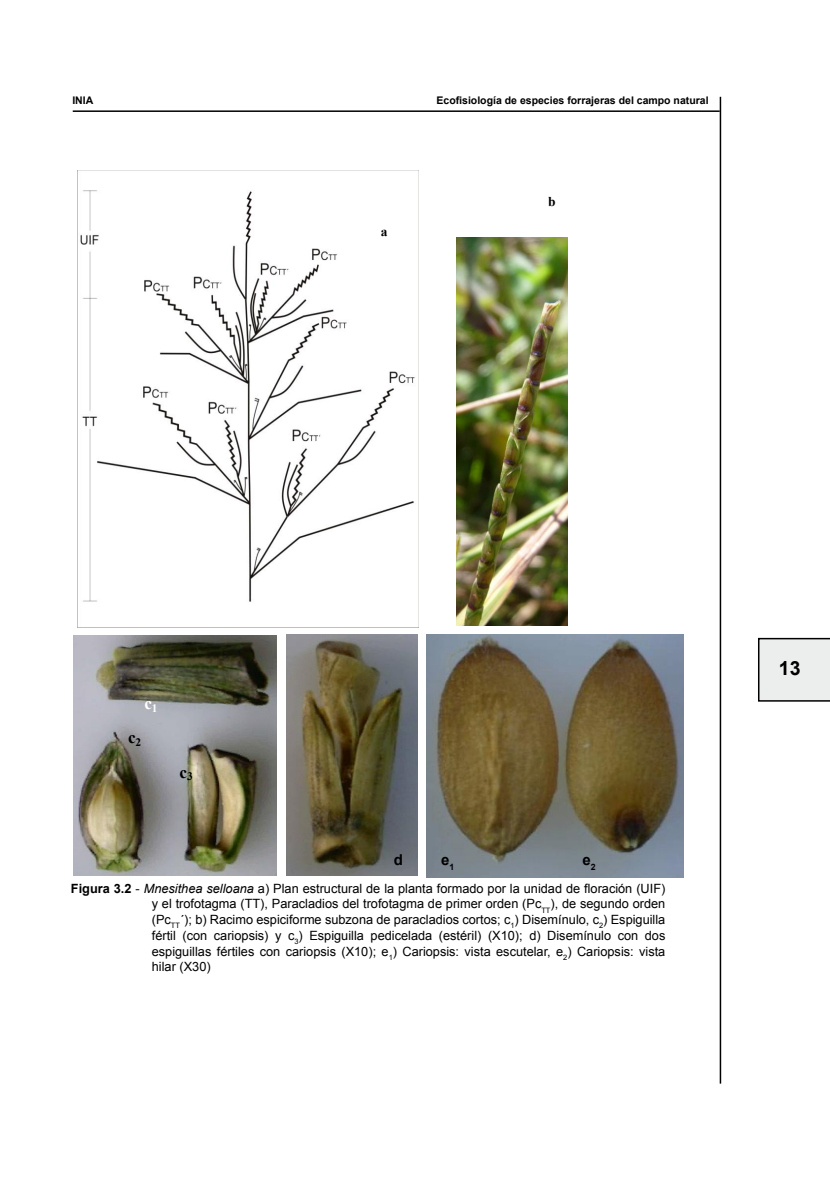
<style>
.page{position:relative;width:830px;height:1191px;background:#fff}
.page>*{position:absolute;margin:0;border:0;box-sizing:border-box;transform-origin:0 0}
.t1{font:700 19.5px "Arial";color:#000}
.t2{font:700 17.1px "Times New Roman";color:#000}
.t3{font:700 17.1px "Times New Roman";color:#fff}
.t4{font:700 15px "Arial";color:#000}
.t5{font:700 13.5px "Times New Roman";color:#000}
.t6{font:12.75px/15.8px "Arial";color:#000;text-align:justify}
.t7{font:700 10.5px "Arial";color:#000}
.s1{font-weight:700}
.s2{font-style:italic}
</style>
<div class="page">
<svg style="left:758px;top:638px;width:71px;height:63px;background:#dedfdf"></svg>
<hr style="left:719px;top:97px;width:1px;height:986px;background:#000">
<hr style="left:73px;top:110px;width:646px;height:2px;background:#000">
<img style="left:456px;top:238px;width:111px;height:387px">
<img style="left:78px;top:170px;width:340px;height:432px">
<div style="left:370px;top:218px;width:27px;height:27px;background:#fff"></div>
<img style="left:287px;top:635px;width:130px;height:240px">
<img style="left:426px;top:634px;width:257px;height:243px">
<img style="left:74px;top:635px;width:202px;height:240px">
<p class="t7" style="left:72px;top:94px;width:22px">INIA</p>
<p class="t7" style="left:436px;top:94px;width:273px">Ecofisiología de especies forrajeras del campo natural</p>
<p class="t5" style="left:381px;top:222px;width:8px">a</p>
<p class="t5" style="left:548px;top:192px;width:9px">b</p>
<h2 class="t3" style="left:144px;top:691px;width:15px">c<sub>1</sub></h2>
<h2 class="t2" style="left:128px;top:725px;width:15px">c<sub>2</sub></h2>
<h2 class="t2" style="left:179px;top:760px;width:15px">c<sub>3</sub></h2>
<p class="t4" style="left:393px;top:850px;width:11px">d</p>
<p class="t4" style="left:441px;top:850px;width:15px">e<sub>1</sub></p>
<p class="t4" style="left:582px;top:850px;width:15px">e<sub>2</sub></p>
<p class="t6" style="left:152px;top:880px;width:515px;text-indent:-81px"><span class="s1">Figura 3.2</span> - <span class="s2">Mnesithea selloana</span> a) Plan estructural de la planta formado por la unidad de floración (UIF) y el trofotagma (TT), Paracladios del trofotagma de primer orden (Pc<sub>TT</sub>), de segundo orden (Pc<sub>TT</sub>´); b) Racimo espiciforme subzona de paracladios cortos; c<sub>1</sub>) Disemínulo, c<sub>2</sub>) Espiguilla fértil (con cariopsis) y c<sub>3</sub>) Espiguilla pedicelada (estéril) (X10); d) Disemínulo con dos espiguillas fértiles con cariopsis (X10); e<sub>1</sub>) Cariopsis: vista escutelar, e<sub>2</sub>) Cariopsis: vista hilar (X30)</p>
<h1 class="t1" style="left:778px;top:654px;width:23px">13</h1>
</div>
